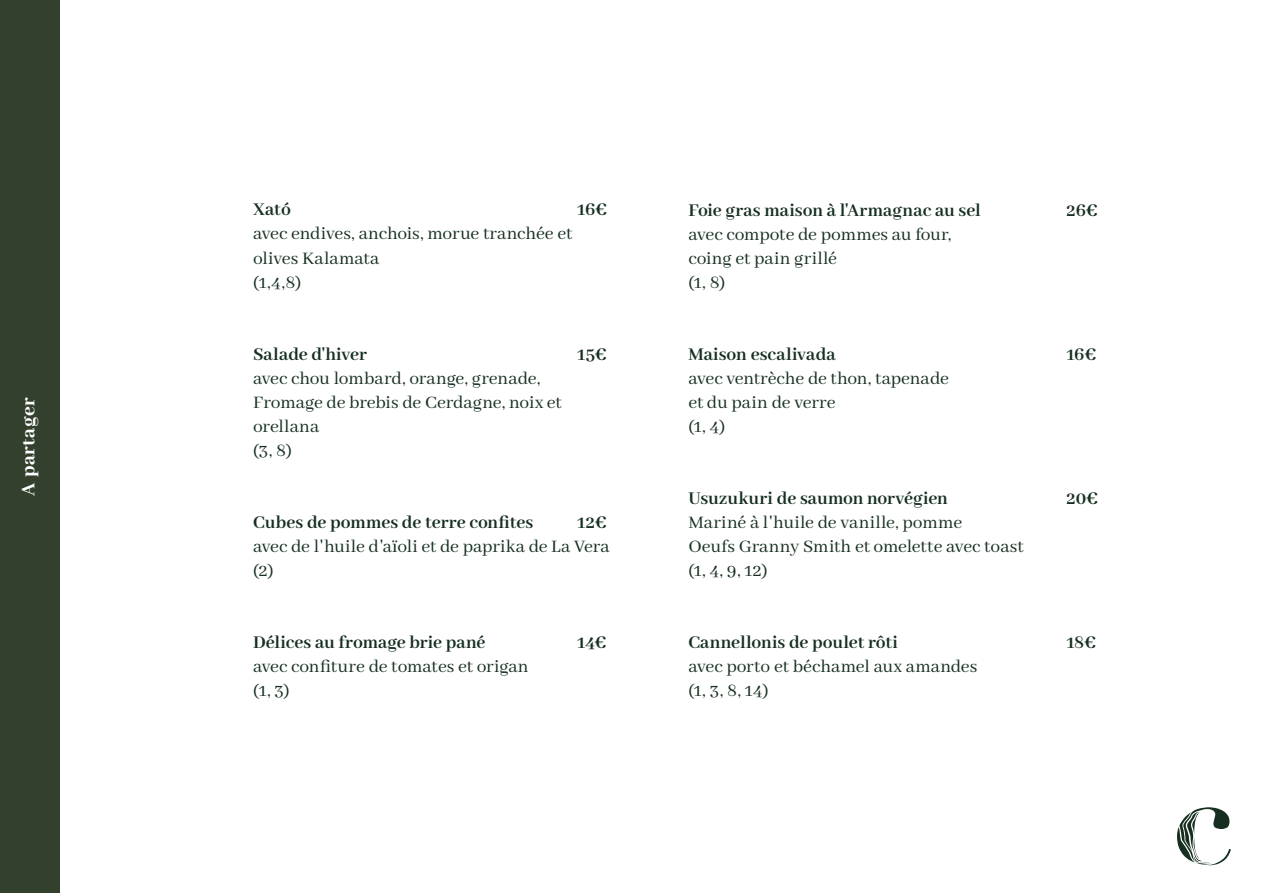
<style>
.page{position:relative;width:1263px;height:893px;background:#fff}
.page>*{position:absolute;margin:0;border:0;box-sizing:border-box;transform-origin:0 0}
.t1{font:800 21px "Abhaya Libre";letter-spacing:.025em;color:#fff}
.t2{font:19.5px/24px "Abhaya Libre";color:#162f20}
.t3{font:700 19.5px "Abhaya Libre";color:#162f20}
</style>
<div class="page">
<div style="left:0;top:0;width:59px;height:893px;background:#32402d"></div>
<svg style="left:1177px;top:807px;width:54px;height:58px"></svg>
<p class="t1" style="left:17px;top:496px;width:100px;rotate:-90deg">A partager</p>
<p class="t3" style="left:253px;top:199px;width:39px">Xató</p>
<p class="t3" style="left:577px;top:199px;width:32px">16€</p>
<p class="t2" style="left:253px;top:223px;width:321px">avec endives, anchois, morue tranchée et olives Kalamata<br>(1,4,8)</p>
<p class="t3" style="left:253px;top:343px;width:115px">Salade d'hiver</p>
<p class="t3" style="left:577px;top:343px;width:31px">15€</p>
<p class="t2" style="left:253px;top:367px;width:310px">avec chou lombard, orange, grenade,<br>Fromage de brebis de Cerdagne, noix et orellana<br>(3, 8)</p>
<p class="t3" style="left:253px;top:511px;width:282px">Cubes de pommes de terre confites</p>
<p class="t3" style="left:577px;top:511px;width:31px">12€</p>
<p class="t2" style="left:253px;top:535px;width:358px">avec de l'huile d'aïoli et de paprika de La Vera (2)</p>
<p class="t3" style="left:253px;top:631px;width:234px">Délices au fromage brie pané</p>
<p class="t3" style="left:577px;top:631px;width:31px">14€</p>
<p class="t2" style="left:253px;top:655px;width:277px">avec confiture de tomates et origan (1, 3)</p>
<p class="t3" style="left:688px;top:199px;width:294px">Foie gras maison à l'Armagnac au sel</p>
<p class="t3" style="left:1066px;top:199px;width:33px">26€</p>
<p class="t2" style="left:688px;top:223px;width:265px">avec compote de pommes au four, coing et pain grillé<br>(1, 8)</p>
<p class="t3" style="left:688px;top:343px;width:149px">Maison escalivada</p>
<p class="t3" style="left:1066px;top:343px;width:32px">16€</p>
<p class="t2" style="left:688px;top:367px;width:262px">avec ventrèche de thon, tapenade et du pain de verre<br>(1, 4)</p>
<p class="t3" style="left:688px;top:487px;width:261px">Usuzukuri de saumon norvégien</p>
<p class="t3" style="left:1066px;top:487px;width:33px">20€</p>
<p class="t2" style="left:688px;top:511px;width:337px">Mariné à l'huile de vanille, pomme<br>Oeufs Granny Smith et omelette avec toast (1, 4, 9, 12)</p>
<p class="t3" style="left:688px;top:631px;width:211px">Cannellonis de poulet rôti</p>
<p class="t3" style="left:1066px;top:631px;width:31px">18€</p>
<p class="t2" style="left:688px;top:655px;width:291px">avec porto et béchamel aux amandes (1, 3, 8, 14)</p>
</div>
